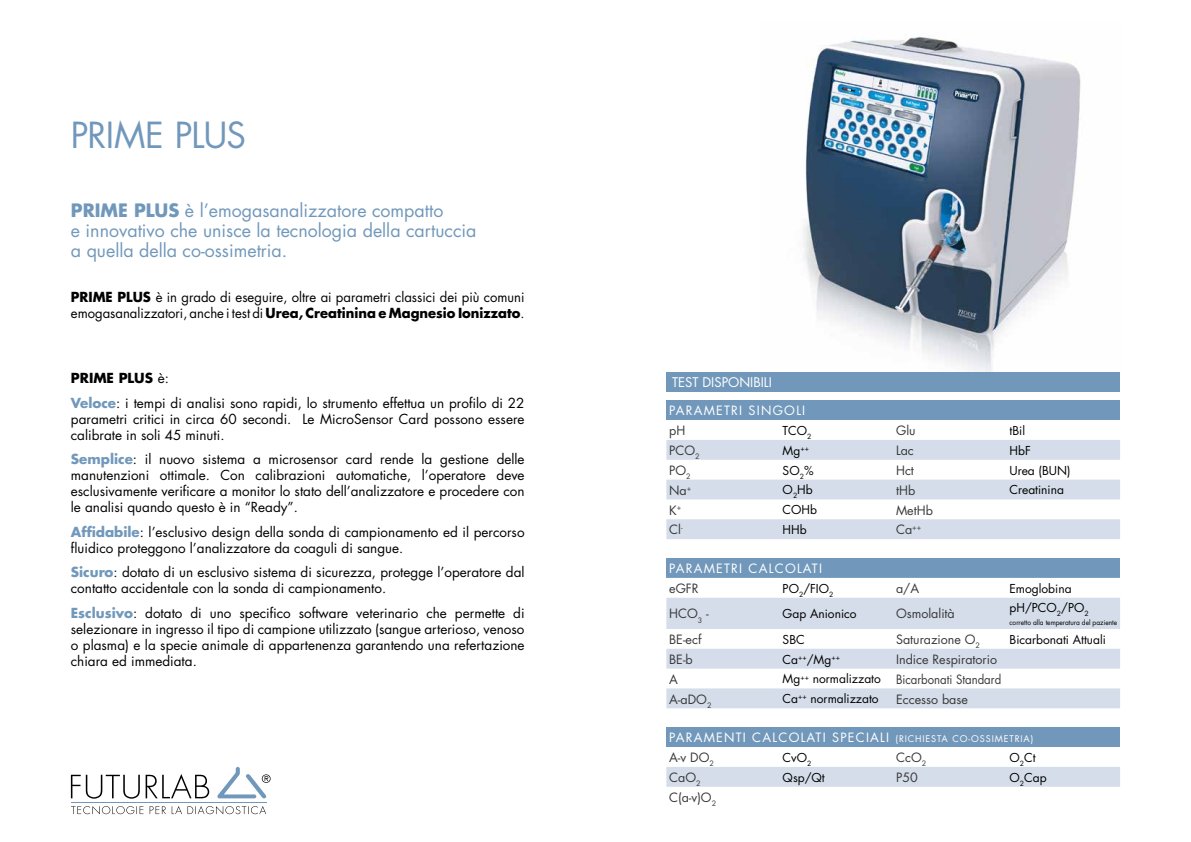
<style>
.page{position:relative;width:1191px;height:842px;background:#fff}
.page>*{position:absolute;margin:0;border:0;box-sizing:border-box;transform-origin:0 0}
.t1{font:35px "Futura Std";letter-spacing:-.02em;color:#7198bb}
.t2{font:18px/20px "Futura Std";color:#7198bb}
.t3{font:13.5px/16px "Futura Std";color:#000;text-align:justify}
.t4{font:700 13.5px "Futura Std";color:#000}
.t5{font:13px "Futura Std";color:#fff}
.t6{font:12.5px "Futura Std";color:#393939}
.t7{font:12.5px "Futura Std";letter-spacing:.1em;color:#fff}
.t8{font:12.5px "Futura Std";color:#393939;scale:.91 1}
.t9{font:12px "Futura Std";color:#000}
.t10{font:9px "Futura Std";letter-spacing:.1em;color:#fff}
.t11{font:7px "Futura Std";color:#000;scale:.94 1}
.s1{font-weight:700}
.s2{font-weight:400}
.s3{font-weight:700;color:#7198bb}
.s4{font-size:12px;color:#000}
.s5{font-size:9px}
</style>
<div class="page">
<img style="left:803px;top:37px;width:278px;height:335px">
<div style="left:666px;top:372px;width:454px;height:20px;background:#7198bb"></div>
<svg style="left:71px;top:774px;width:138px;height:25px"></svg>
<hr style="left:71px;top:802px;width:195px;height:1px;background:#7198bb">
<svg style="left:71px;top:806px;width:195px;height:8px"></svg>
<svg style="left:217px;top:767px;width:54px;height:31px"></svg>
<div style="left:666px;top:400px;width:454px;height:20px;background:#7198bb"></div>
<svg style="left:666px;top:440px;width:454px;height:99px;fill:#d4dde9"></svg>
<div style="left:666px;top:558px;width:454px;height:20px;background:#7198bb"></div>
<svg style="left:667px;top:597px;width:453px;height:1px"></svg>
<svg style="left:666px;top:598px;width:454px;height:110px;fill:#d4dde9"></svg>
<div style="left:666px;top:727px;width:454px;height:20px;background:#7198bb"></div>
<div style="left:666px;top:767px;width:454px;height:20px;background:#d4dde9"></div>
<h1 class="t1" style="left:71px;top:113px;width:177px">PRIME PLUS</h1>
<h2 class="t2" style="left:71px;top:201px;width:407px"><span class="s1">PRIME PLUS</span> è l’emogasanalizzatore compatto<br>e innovativo che unisce la tecnologia della cartuccia a quella della co-ossimetria.</h2>
<p class="t3" style="left:71px;top:289px;width:455px"><span class="s1">PRIME PLUS</span> è in grado di eseguire, oltre ai parametri classici dei più comuni emogasanalizzatori, anche i test di <span class="s1">Urea, Creatinina e Magnesio Ionizzato</span>.</p>
<p class="t4" style="left:71px;top:369px;width:100px">PRIME PLUS <span class="s2">è:</span></p>
<p class="t5" style="left:672px;top:374px;width:101px">TEST DISPONIBILI</p>
<p class="t3" style="left:71px;top:395px;width:455px"><span class="s3">Veloce</span>: i tempi di analisi sono rapidi, lo strumento effettua un profilo di 22 parametri critici in circa 60 secondi. Le MicroSensor Card possono essere calibrate in soli 45 minuti.</p>
<p class="t3" style="left:71px;top:451px;width:455px"><span class="s3">Semplice</span>: il nuovo sistema a microsensor card rende la gestione delle manutenzioni ottimale. Con calibrazioni automatiche, l’operatore deve esclusivamente verificare a monitor lo stato dell’analizzatore e procedere con le analisi quando questo è in “Ready”.</p>
<p class="t3" style="left:71px;top:524px;width:455px"><span class="s3">Affidabile</span>: l’esclusivo design della sonda di campionamento ed il percorso fluidico proteggono l’analizzatore da coaguli di sangue.</p>
<p class="t3" style="left:71px;top:564px;width:455px"><span class="s3">Sicuro</span>: dotato di un esclusivo sistema di sicurezza, protegge l’operatore dal contatto accidentale con la sonda di campionamento.</p>
<p class="t3" style="left:71px;top:605px;width:455px"><span class="s3">Esclusivo</span>: dotato di uno specifico software veterinario che permette di selezionare in ingresso il tipo di campione utilizzato (sangue arterioso, venoso o plasma) e la specie animale di appartenenza garantendo una refertazione chiara ed immediata.</p>
<p class="t7" style="left:669px;top:403px;width:137px">Parametri Singoli</p>
<p class="t6" style="left:669px;top:423px;width:18px">pH</p>
<p class="t9" style="left:782px;top:423px;width:30px">TCO<sub>2</sub></p>
<p class="t6" style="left:896px;top:423px;width:21px">Glu</p>
<p class="t9" style="left:1009px;top:423px;width:17px">tBil</p>
<p class="t6" style="left:669px;top:442px;width:32px">PCO<sub>2</sub></p>
<p class="t9" style="left:782px;top:443px;width:28px">Mg<sup>++</sup></p>
<p class="t6" style="left:896px;top:442px;width:19px">Lac</p>
<p class="t9" style="left:1009px;top:443px;width:23px">HbF</p>
<p class="t6" style="left:669px;top:462px;width:23px">PO<sub>2</sub></p>
<p class="t9" style="left:782px;top:463px;width:32px">SO<sub>2</sub>%</p>
<p class="t6" style="left:896px;top:462px;width:19px">Hct</p>
<p class="t9" style="left:1009px;top:463px;width:63px">Urea (BUN)</p>
<p class="t6" style="left:669px;top:482px;width:24px">Na<sup>+</sup></p>
<p class="t9" style="left:782px;top:482px;width:32px">O<sub>2</sub>Hb</p>
<p class="t6" style="left:896px;top:482px;width:21px">tHb</p>
<p class="t9" style="left:1009px;top:482px;width:56px">Creatinina</p>
<p class="t6" style="left:669px;top:502px;width:14px">K<sup>+</sup></p>
<p class="t9" style="left:782px;top:502px;width:36px">COHb</p>
<p class="t6" style="left:896px;top:502px;width:38px">MetHb</p>
<p class="t6" style="left:669px;top:522px;width:15px">Cl<sup>-</sup></p>
<p class="t9" style="left:782px;top:522px;width:26px">HHb</p>
<p class="t6" style="left:896px;top:522px;width:27px">Ca<sup>++</sup></p>
<p class="t7" style="left:669px;top:560px;width:154px">Parametri Calcolati</p>
<p class="t6" style="left:669px;top:580px;width:30px">eGFR</p>
<p class="t9" style="left:782px;top:581px;width:52px">PO<sub>2</sub>/FIO<sub>2</sub></p>
<p class="t6" style="left:896px;top:580px;width:24px">a/A</p>
<p class="t9" style="left:1009px;top:581px;width:64px">Emoglobina</p>
<p class="t6" style="left:669px;top:606px;width:41px">HCO<sub>3</sub> -</p>
<p class="t9" style="left:782px;top:606px;width:75px">Gap Anionico</p>
<p class="t6" style="left:896px;top:606px;width:60px">Osmolalità</p>
<p class="t9" style="left:1009px;top:600px;width:81px">pH/PCO<sub>2</sub>/PO<sub>2</sub></p>
<p class="t11" style="left:1009px;top:618px;width:116px">corretto alla temperatura del paziente</p>
<p class="t6" style="left:669px;top:631px;width:34px">BE-ecf</p>
<p class="t9" style="left:782px;top:632px;width:24px">SBC</p>
<p class="t6" style="left:896px;top:631px;width:85px">Saturazione O<sub>2</sub></p>
<p class="t9" style="left:1009px;top:632px;width:98px">Bicarbonati Attuali</p>
<p class="t6" style="left:669px;top:651px;width:25px">BE-b</p>
<p class="t9" style="left:782px;top:651px;width:59px">Ca<sup>++</sup>/Mg<sup>++</sup></p>
<p class="t6" style="left:896px;top:651px;width:103px">Indice Respiratorio</p>
<p class="t6" style="left:669px;top:671px;width:10px">A</p>
<p class="t8" style="left:782px;top:671px;width:242px"><span class="s4">Mg</span><sup>++</sup> <span class="s4">normalizzato</span> Bicarbonati Standard</p>
<p class="t6" style="left:669px;top:691px;width:44px">A-aDO<sub>2</sub></p>
<p class="t9" style="left:782px;top:691px;width:98px">Ca<sup>++</sup> normalizzato</p>
<p class="t6" style="left:896px;top:691px;width:73px">Eccesso base</p>
<p class="t7" style="left:669px;top:730px;width:310px">Paramenti Calcolati Spec iali <span class="s5">(ric hiesta CO-Oss</span></p>
<p class="t10" style="left:991px;top:733px;width:43px">imetria)</p>
<p class="t6" style="left:669px;top:749px;width:46px">A-v DO<sub>2</sub></p>
<p class="t9" style="left:782px;top:750px;width:30px">CvO<sub>2</sub></p>
<p class="t6" style="left:896px;top:749px;width:32px">CcO<sub>2</sub></p>
<p class="t9" style="left:1009px;top:750px;width:28px">O<sub>2</sub>Ct</p>
<p class="t6" style="left:669px;top:769px;width:33px">CaO<sub>2</sub></p>
<p class="t9" style="left:782px;top:770px;width:44px">Qsp/Qt</p>
<p class="t6" style="left:896px;top:769px;width:23px">P50</p>
<p class="t9" style="left:1009px;top:770px;width:39px">O<sub>2</sub>Cap</p>
<p class="t6" style="left:669px;top:789px;width:49px">C(a-v)O<sub>2</sub></p>
</div>
